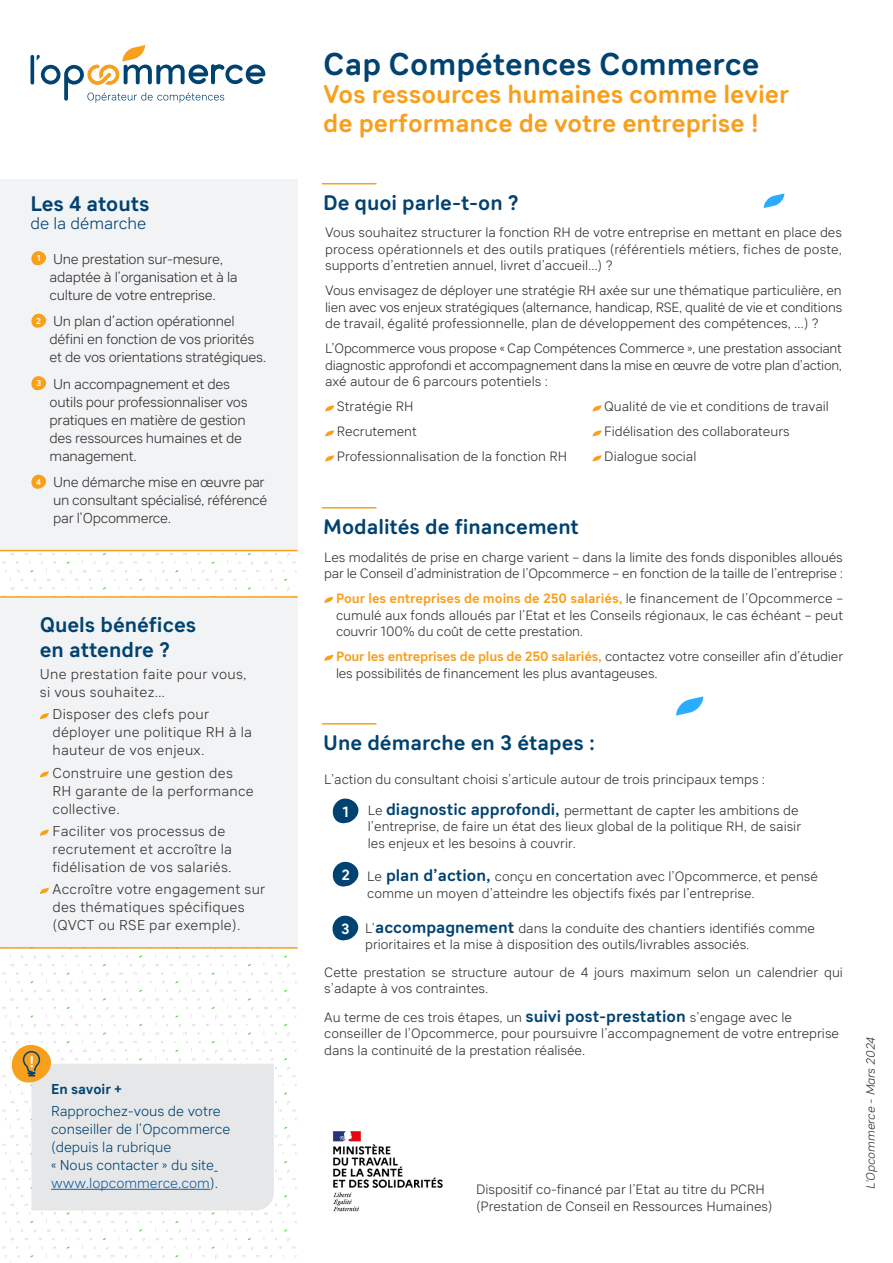
<style>
.page{position:relative;width:893px;height:1263px;background:#fff}
.page>*{position:absolute;margin:0;border:0;box-sizing:border-box;transform-origin:0 0}
.t1{font:700 31.5px "Sebino Soft";color:#004270}
.t2{font:700 25.5px/28.5px "Sebino Soft";color:#f89f1c}
.t3{font:700 21px "Sebino Soft";color:#004270}
.t4{font:700 21px/25.2px "Sebino";color:#004270}
.t5{font:300 16.5px "Sebino";color:#004270}
.t6{font:700 14.7px "Sebino";color:#fff}
.t7{font:300 14.25px/18px "Sebino";letter-spacing:-.02em;color:#312f30}
.t8{font:300 14.25px/18px "Sebino";letter-spacing:.02em;color:#312f30}
.t9{font:300 14.25px/18px "Sebino";color:#004270}
.t10{font:700 14.25px "Sebino";color:#004270}
.t11{font:300 13.5px/16.5px "Sebino";color:#312f30}
.t12{font:italic 300 12px "Sebino Soft";color:#312f30}
.s1{color:#175d9e}
.s2{font-weight:700;color:#f89f1c}
.s3{font-family:"Sebino Soft";font-weight:700;font-size:16.5px;color:#004270}
</style>
<div class="page">
<div style="left:0;top:180px;width:298px;height:371px;background:#f2f3f4"></div>
<div style="left:0;top:598px;width:298px;height:349px;background:#f2f3f4"></div>
<svg style="left:31px;top:251px;width:15px;height:15px"></svg>
<svg style="left:31px;top:313px;width:15px;height:15px"></svg>
<svg style="left:31px;top:376px;width:15px;height:15px"></svg>
<svg style="left:31px;top:474px;width:15px;height:15px"></svg>
<svg style="left:325px;top:405px;width:9px;height:6px"></svg>
<svg style="left:325px;top:430px;width:9px;height:6px"></svg>
<svg style="left:325px;top:455px;width:9px;height:6px"></svg>
<svg style="left:593px;top:405px;width:8px;height:6px"></svg>
<svg style="left:593px;top:430px;width:8px;height:6px"></svg>
<svg style="left:593px;top:455px;width:8px;height:6px"></svg>
<hr style="left:322px;top:183px;width:54px;height:1px;background:#f89f1c">
<svg style="left:764px;top:193px;width:20px;height:15px"></svg>
<svg style="left:324px;top:597px;width:9px;height:6px"></svg>
<svg style="left:324px;top:655px;width:9px;height:6px"></svg>
<hr style="left:322px;top:507px;width:54px;height:1px;background:#f89f1c">
<svg style="left:31px;top:45px;width:234px;height:58px"></svg>
<svg style="left:11px;top:1043px;width:263px;height:167px"></svg>
<hr style="left:0;top:550px;width:298px;height:1px;background:#f89f1c">
<hr style="left:0;top:596px;width:298px;height:2px;background:#f89f1c">
<hr style="left:0;top:947px;width:298px;height:2px;background:#f89f1c">
<svg style="left:676px;top:696px;width:27px;height:20px"></svg>
<svg style="left:40px;top:713px;width:9px;height:6px"></svg>
<svg style="left:40px;top:771px;width:9px;height:6px"></svg>
<svg style="left:40px;top:829px;width:9px;height:7px"></svg>
<svg style="left:40px;top:888px;width:9px;height:6px"></svg>
<svg style="left:332px;top:798px;width:27px;height:26px"></svg>
<svg style="left:332px;top:861px;width:27px;height:26px"></svg>
<svg style="left:332px;top:915px;width:27px;height:26px"></svg>
<hr style="left:322px;top:723px;width:54px;height:1px;background:#f89f1c">
<img style="left:333px;top:1131px;width:110px;height:81px">
<h3 class="t4" style="left:30px;top:192px;width:121px">Les 4 atouts</h3>
<p class="t5" style="left:30px;top:214px;width:117px">de la démarche</p>
<p class="t7" style="left:50px;top:250px;width:190px;text-indent:-13px"><sup>1</sup> Une prestation sur-mesure, adaptée à l’organisation et à la culture de votre entreprise.</p>
<p class="t7" style="left:50px;top:313px;width:218px;text-indent:-13px"><sup>2</sup> Un plan d’action opérationnel défini en fonction de vos priorités et de vos orientations stratégiques.</p>
<p class="t7" style="left:50px;top:375px;width:200px;text-indent:-13px"><sup>3</sup> Un accompagnement et des outils pour professionnaliser vos pratiques en matière de gestion des ressources humaines et de management.</p>
<p class="t7" style="left:53px;top:474px;width:216px;text-indent:-17px"><sup>4</sup> Une démarche mise en œuvre par un consultant spécialisé, référencé par l’Opcommerce.</p>
<h3 class="t4" style="left:40px;top:612px;width:158px">Quels bénéfices en attendre ?</h3>
<p class="t8" style="left:40px;top:665px;width:208px">Une prestation faite pour vous, si vous souhaitez…</p>
<p class="t8" style="left:53px;top:705px;width:201px">Disposer des clefs pour déployer une politique RH à la hauteur de vos enjeux.</p>
<p class="t8" style="left:53px;top:764px;width:203px">Construire une gestion des<br>RH garante de la performance collective.</p>
<p class="t8" style="left:53px;top:822px;width:181px">Faciliter vos processus de recrutement et accroître la fidélisation de vos salariés.</p>
<p class="t8" style="left:53px;top:880px;width:214px">Accroître votre engagement sur des thématiques spécifiques (QVCT ou RSE par exemple).</p>
<p class="t10" style="left:51px;top:1081px;width:73px">En savoir +</p>
<p class="t9" style="left:51px;top:1102px;width:181px">Rapprochez-vous de votre conseiller de l’Opcommerce (depuis la rubrique<br>« Nous contacter » du site <span class="s1">www.lopcommerce.com</span>).</p>
<h1 class="t1" style="left:323px;top:46px;width:438px">Cap Compétences Commerce</h1>
<h2 class="t2" style="left:323px;top:81px;width:468px">Vos ressources humaines comme levier de performance de votre entreprise !</h2>
<h3 class="t3" style="left:323px;top:191px;width:197px">De quoi parle-t-on ?</h3>
<p class="t11" style="left:325px;top:225px;width:518px;text-align:justify">Vous souhaitez structurer la fonction RH de votre entreprise en mettant en place des process opérationnels et des outils pratiques (référentiels métiers, fiches de poste, supports d’entretien annuel, livret d’accueil…) ?</p>
<p class="t11" style="left:325px;top:283px;width:519px;text-align:justify">Vous envisagez de déployer une stratégie RH axée sur une thématique particulière, en lien avec vos enjeux stratégiques (alternance, handicap, RSE, qualité de vie et conditions de travail, égalité professionnelle, plan de développement des compétences, …) ?</p>
<p class="t11" style="left:325px;top:341px;width:518px;text-align:justify">L’Opcommerce vous propose « Cap Compétences Commerce », une prestation associant diagnostic approfondi et accompagnement dans la mise en œuvre de votre plan d’action, axé autour de 6 parcours potentiels :</p>
<p class="t11" style="left:337px;top:394px;width:232px;line-height:25px">Stratégie RH<br>Recrutement<br>Professionnalisation de la fonction RH</p>
<p class="t11" style="left:604px;top:394px;width:226px;line-height:25px">Qualité de vie et conditions de travail<br>Fidélisation des collaborateurs<br>Dialogue social</p>
<h3 class="t3" style="left:323px;top:515px;width:257px">Modalités de financement</h3>
<p class="t11" style="left:324px;top:549px;width:520px">Les modalités de prise en charge varient – dans la limite des fonds disponibles alloués par le Conseil d’administration de l’Opcommerce – en fonction de la taille de l’entreprise :</p>
<p class="t11" style="left:336px;top:590px;width:509px;text-align:justify"><span class="s2">Pour les entreprises de moins de 250 salariés,</span> le financement de l’Opcommerce – cumulé aux fonds alloués par l’Etat et les Conseils régionaux, le cas échéant – peut couvrir 100% du coût de cette prestation.</p>
<p class="t11" style="left:336px;top:648px;width:509px"><span class="s2">Pour les entreprises de plus de 250 salariés,</span> contactez votre conseiller afin d’étudier les possibilités de financement les plus avantageuses.</p>
<h3 class="t3" style="left:323px;top:731px;width:273px">Une démarche en 3 étapes :</h3>
<p class="t11" style="left:324px;top:772px;width:442px">L’action du consultant choisi s’articule autour de trois principaux temps :</p>
<p class="t6" style="left:342px;top:803px;width:9px">1</p>
<p class="t11" style="left:368px;top:802px;width:435px">Le <span class="s3">diagnostic approfondi,</span> permettant de capter les ambitions de l’entreprise, de faire un état des lieux global de la politique RH, de saisir les enjeux et les besoins à couvrir.</p>
<p class="t6" style="left:341px;top:867px;width:10px">2</p>
<p class="t11" style="left:367px;top:868px;width:452px">Le <span class="s3">plan d’action,</span> conçu en concertation avec l’Opcommerce, et pensé comme un moyen d’atteindre les objectifs fixés par l’entreprise.</p>
<p class="t6" style="left:341px;top:920px;width:10px">3</p>
<p class="t11" style="left:365px;top:920px;width:451px">L’<span class="s3">accompagnement</span> dans la conduite des chantiers identifiés comme prioritaires et la mise à disposition des outils/livrables associés.</p>
<p class="t11" style="left:324px;top:964px;width:520px">Cette prestation se structure autour de 4 jours maximum selon un calendrier qui s’adapte à vos contraintes.</p>
<p class="t11" style="left:324px;top:1009px;width:516px">Au terme de ces trois étapes, un <span class="s3">suivi post-prestation</span> s’engage avec le conseiller de l’Opcommerce, pour poursuivre l’accompagnement de votre entreprise dans la continuité de la prestation réalisée.</p>
<p class="t11" style="left:476px;top:1181px;width:298px">Dispositif co-financé par l’Etat au titre du PCRH (Prestation de Conseil en Ressources Humaines)</p>
<p class="t12" style="left:864px;top:1189px;width:153px;rotate:-90deg">L'Opcommerce - Mars 2024</p>
</div>
